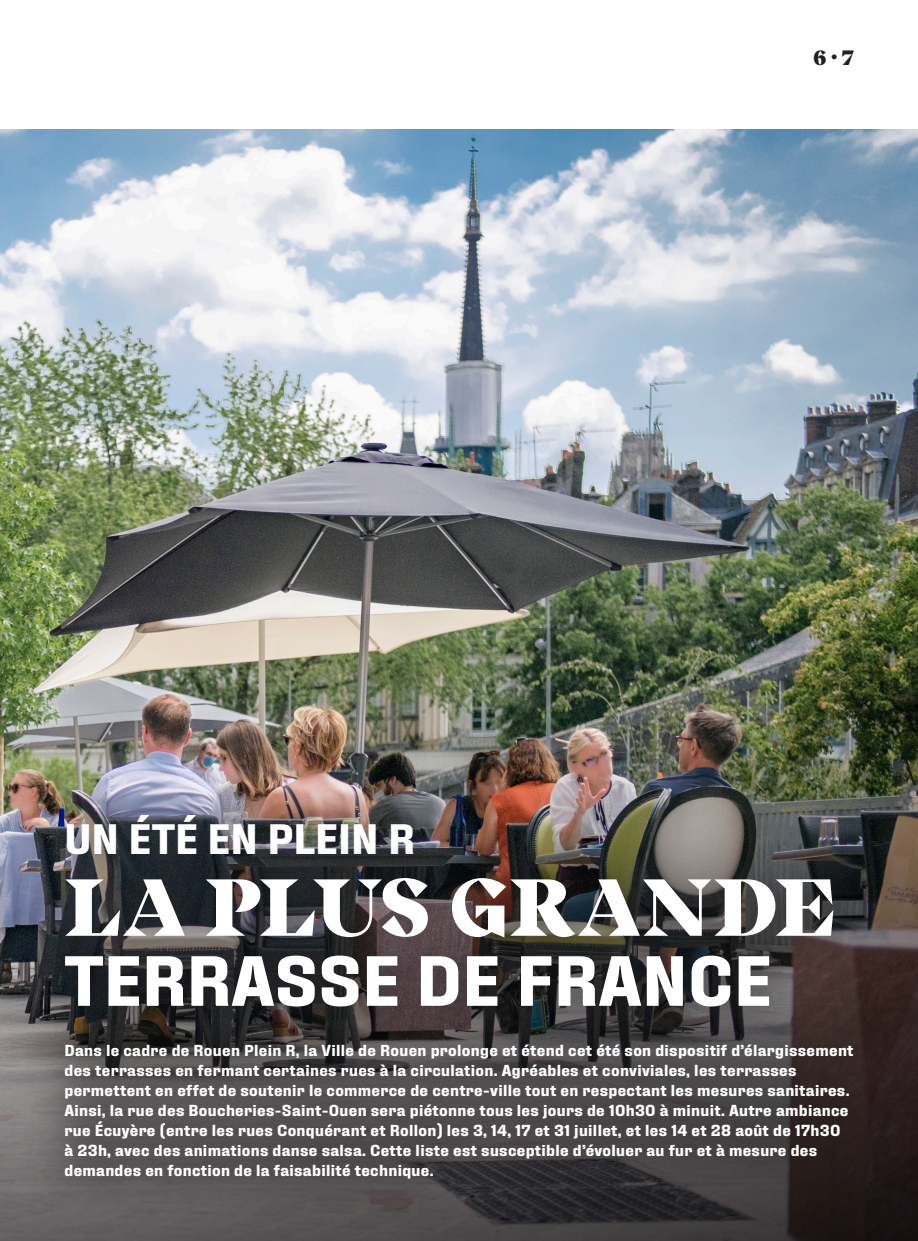
<style>
.page{position:relative;width:918px;height:1241px;background:#fff}
.page>*{position:absolute;margin:0;border:0;box-sizing:border-box;transform-origin:0 0}
.doublephoto_TITRE{font:900 80.5px "Beirut Display";letter-spacing:-.015em;color:#fff}
.doublephoto_SURTITRE{font:700 70px "Fixture";color:#fff}
.doublephoto_SURTITRE-2{font:700 42px "Fixture";color:#fff}
.t1{font:900 21px "Beirut Display Trial";color:#231f20}
.doublephoto_TEXTE{font:700 15.75px/20.1px "Fixture";letter-spacing:.02em;color:#fff}
</style>
<div class="page">
<img style="left:0;top:129px;width:918px;height:1111px">
<div style="left:28px;top:778px;width:431px;height:123px;background:#231f20;opacity:.9"></div>
<div style="left:28px;top:838px;width:851px;height:214px;background:#231f20;opacity:.9"></div>
<div style="left:21px;top:1000px;width:872px;height:221px;background:#231f20;opacity:.9"></div>
<h3 class="t1" style="left:813px;top:49px;width:42px">6 . 7</h3>
<p class="doublephoto_SURTITRE-2" style="left:64px;top:813px;width:352px">UN ÉTÉ EN PLEIN R</p>
<p class="doublephoto_TITRE" style="left:65px;top:842px;width:773px">LA PLUS GRANDE</p>
<p class="doublephoto_SURTITRE" style="left:64px;top:937px;width:709px">TERRASSE DE FRANCE</p>
<p class="doublephoto_TEXTE" style="left:64px;top:1040px;width:790px">Dans le cadre de Rouen Plein R, la Ville de Rouen prolonge et étend cet été son dispositif d’élargissement des terrasses en fermant certaines rues à la circulation. Agréables et conviviales, les terrasses permettent en effet de soutenir le commerce de centre-ville tout en respectant les mesures sanitaires.</p>
<p class="doublephoto_TEXTE" style="left:64px;top:1100px;width:785px">Ainsi, la rue des Boucheries-Saint-Ouen sera piétonne tous les jours de 10h30 à minuit. Autre ambiance rue Écuyère (entre les rues Conquérant et Rollon) les 3, 14, 17 et 31 juillet, et les 14 et 28 août de 17h30 à 23h, avec des animations danse salsa. Cette liste est susceptible d’évoluer au fur et à mesure des demandes en fonction de la faisabilité technique.</p>
</div>
